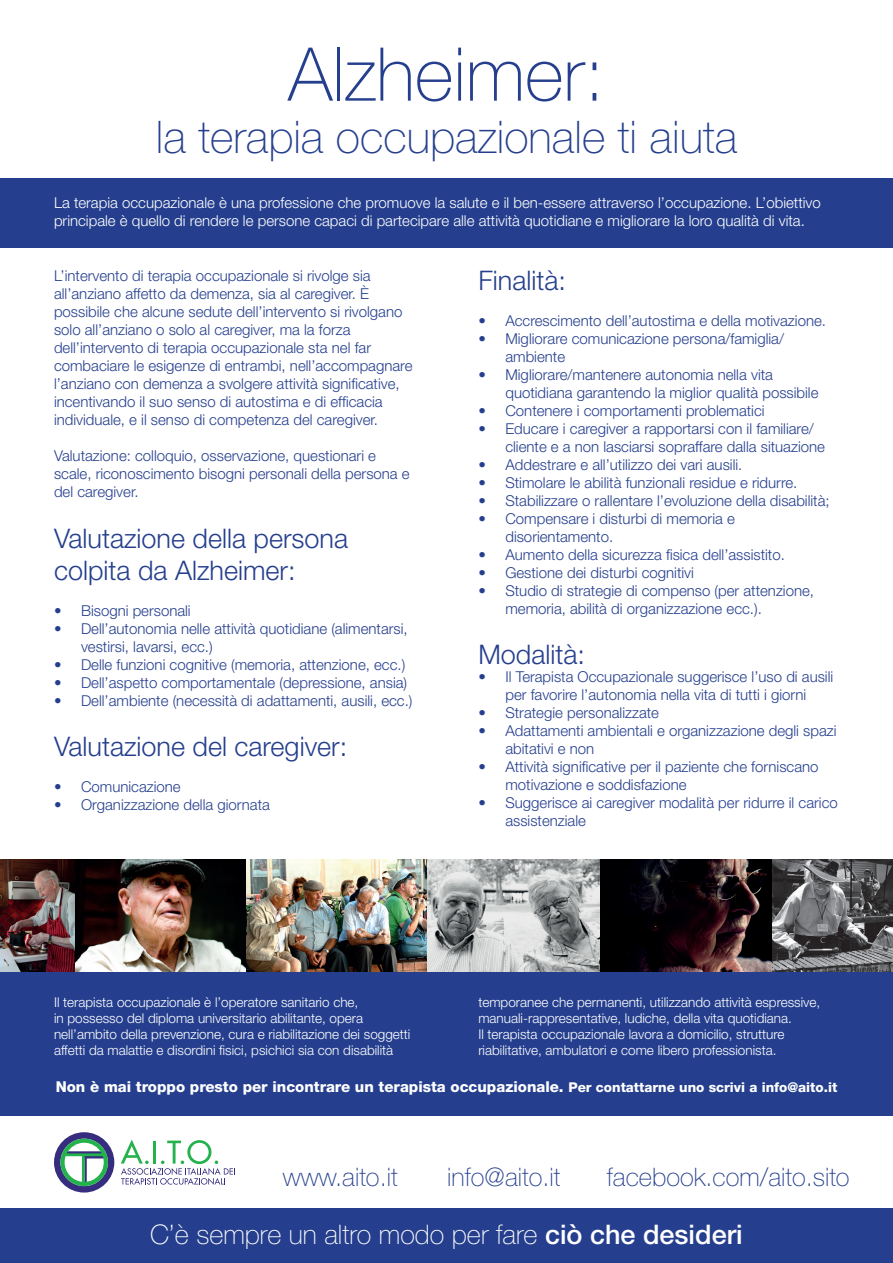
<style>
.page{position:relative;width:893px;height:1263px;background:#fff}
.page>*{position:absolute;margin:0;border:0;box-sizing:border-box;transform-origin:0 0}
.t1{font:100 74.25px "Helvetica Neue LT Pro";color:#253f8e}
.t2{font:100 45px "Helvetica Neue LT Pro";color:#253f8e}
.t3{font:300 27px/32.4px "Helvetica Neue LT Pro";color:#253f8e}
.t4{font:100 27px "Helvetica Neue LT Pro";color:#fff}
.t5{font:100 25.5px "Helvetica Neue LT Pro";color:#253f8e}
.t6{font:300 15px/18px "Helvetica Neue LT Pro";color:#253f8e}
.t7{font:300 15px/18px "Helvetica Neue LT Pro";color:#fff}
.t8{font:800 15px "Helvetica Neue LT Pro";color:#fff}
.t9{font:300 13.5px/16.2px "Helvetica Neue LT Pro";color:#fff}
.s1{font-size:13.5px}
.s2{font-weight:500}
</style>
<div class="page">
<svg style="left:54px;top:1132px;width:60px;height:60px"></svg>
<svg style="left:121px;top:1139px;width:114px;height:46px"></svg>
<div style="left:0;top:179px;width:893px;height:69px;background:#253f8e"></div>
<div style="left:0;top:1209px;width:893px;height:54px;background:#253f8e"></div>
<img style="left:0;top:859px;width:247px;height:113px">
<img style="left:247px;top:859px;width:181px;height:113px">
<img style="left:428px;top:859px;width:344px;height:113px">
<img style="left:772px;top:859px;width:121px;height:113px">
<div style="left:0;top:972px;width:893px;height:143px;background:#253f8e"></div>
<h1 class="t1" style="left:288px;top:32px;width:318px">Alzheimer:</h1>
<h2 class="t2" style="left:156px;top:112px;width:583px">la terapia occupazionale ti aiuta</h2>
<p class="t7" style="left:54px;top:194px;width:768px">La terapia occupazionale è una professione che promuove la salute e il ben-essere attraverso l’occupazione. L’obiettivo principale è quello di rendere le persone capaci di partecipare alle attività quotidiane e migliorare la loro qualità di vita.</p>
<p class="t6" style="left:54px;top:266px;width:360px">L’intervento di terapia occupazionale si rivolge sia all’anziano affetto da demenza, sia al caregiver. È possibile che alcune sedute dell’intervento si rivolgano solo all’anziano o solo al caregiver, ma la forza dell’intervento di terapia occupazionale sta nel far combaciare le esigenze di entrambi, nell’accompagnare l’anziano con demenza a svolgere attività significative, incentivando il suo senso di autostima e di efficacia individuale, e il senso di competenza del caregiver.</p>
<p class="t6" style="left:54px;top:446px;width:357px">Valutazione: colloquio, osservazione, questionari e scale, riconoscimento bisogni personali della persona e del caregiver.</p>
<h3 class="t3" style="left:54px;top:521px;width:296px">Valutazione della persona colpita da Alzheimer:</h3>
<p class="t6" style="left:54px;top:601px;width:138px">• Bisogni personali</p>
<p class="t6" style="left:81px;top:619px;width:328px;text-indent:-27px">• Dell’autonomia nelle attività quotidiane (alimentarsi, vestirsi, lavarsi, ecc.)</p>
<p class="t6" style="left:54px;top:655px;width:353px">• Delle funzioni cognitive (memoria, attenzione, ecc.)</p>
<p class="t6" style="left:54px;top:673px;width:355px">• Dell’aspetto comportamentale (depressione, ansia)</p>
<p class="t6" style="left:54px;top:691px;width:360px">• Dell’ambiente (necessità di adattamenti, ausili, ecc.)</p>
<h3 class="t3" style="left:54px;top:730px;width:295px">Valutazione del caregiver:</h3>
<p class="t6" style="left:54px;top:778px;width:128px">• Comunicazione</p>
<p class="t6" style="left:54px;top:796px;width:217px">• Organizzazione della giornata</p>
<h3 class="t3" style="left:478px;top:263px;width:89px">Finalità:</h3>
<p class="t6" style="left:478px;top:311px;width:349px">• Accrescimento dell’autostima e della motivazione.</p>
<p class="t6" style="left:505px;top:329px;width:280px;text-indent:-27px">• Migliorare comunicazione persona/famiglia/ ambiente</p>
<p class="t6" style="left:505px;top:365px;width:315px;text-indent:-27px">• Migliorare/mantenere autonomia nella vita quotidiana garantendo la miglior qualità possibile</p>
<p class="t6" style="left:478px;top:401px;width:288px">• Contenere i comportamenti problematici</p>
<p class="t6" style="left:505px;top:419px;width:321px;text-indent:-27px">• Educare i caregiver a rapportarsi con il familiare/ cliente e a non lasciarsi sopraffare dalla situazione</p>
<p class="t6" style="left:478px;top:455px;width:265px">• Addestrare e all’utilizzo dei vari ausili.</p>
<p class="t6" style="left:478px;top:473px;width:321px">• Stimolare le abilità funzionali residue e ridurre.</p>
<p class="t6" style="left:478px;top:491px;width:353px">• Stabilizzare o rallentare l’evoluzione della disabilità;</p>
<p class="t6" style="left:505px;top:509px;width:231px;text-indent:-27px">• Compensare i disturbi di memoria e disorientamento.</p>
<p class="t6" style="left:478px;top:545px;width:308px">• Aumento della sicurezza fisica dell’assistito.</p>
<p class="t6" style="left:478px;top:563px;width:217px">• Gestione dei disturbi cognitivi</p>
<p class="t6" style="left:505px;top:581px;width:310px;text-indent:-27px">• Studio di strategie di compenso (per attenzione, memoria, abilità di organizzazione ecc.).</p>
<h3 class="t3" style="left:478px;top:638px;width:108px">Modalità:</h3>
<p class="t6" style="left:478px;top:667px;width:356px;text-align:center">• Il Terapista Occupazionale suggerisce l’uso di ausili per favorire l’autonomia nella vita di tutti i giorni</p>
<p class="t6" style="left:478px;top:703px;width:182px">• Strategie personalizzate</p>
<p class="t6" style="left:505px;top:721px;width:333px;text-indent:-27px">• Adattamenti ambientali e organizzazione degli spazi abitativi e non</p>
<p class="t6" style="left:505px;top:757px;width:315px;text-indent:-27px">• Attività significative per il paziente che forniscano motivazione e soddisfazione</p>
<p class="t6" style="left:505px;top:793px;width:334px;text-indent:-27px">• Suggerisce ai caregiver modalità per ridurre il carico assistenziale</p>
<p class="t9" style="left:54px;top:994px;width:358px">Il terapista occupazionale è l’operatore sanitario che,<br>in possesso del diploma universitario abilitante, opera nell’ambito della prevenzione, cura e riabilitazione dei soggetti affetti da malattie e disordini fisici, psichici sia con disabilità</p>
<p class="t9" style="left:478px;top:994px;width:343px">temporanee che permanenti, utilizzando attività espressive, manuali-rappresentative, ludiche, della vita quotidiana.<br>Il terapista occupazionale lavora a domicilio, strutture riabilitative, ambulatori e come libero professionista.</p>
<p class="t8" style="left:56px;top:1077px;width:783px">Non è mai troppo presto per incontrare un terapista occupazionale. <span class="s1">Per contattarne uno scrivi a info@aito.it</span></p>
<h3 class="t5" style="left:283px;top:1162px;width:116px">www.aito.it</h3>
<h3 class="t5" style="left:447px;top:1162px;width:115px">info@aito.it</h3>
<h3 class="t5" style="left:607px;top:1162px;width:244px">facebook.com/aito.sito</h3>
<h3 class="t4" style="left:150px;top:1219px;width:594px">C’è sempre un altro modo per fare <span class="s2">ciò che desideri</span></h3>
</div>
